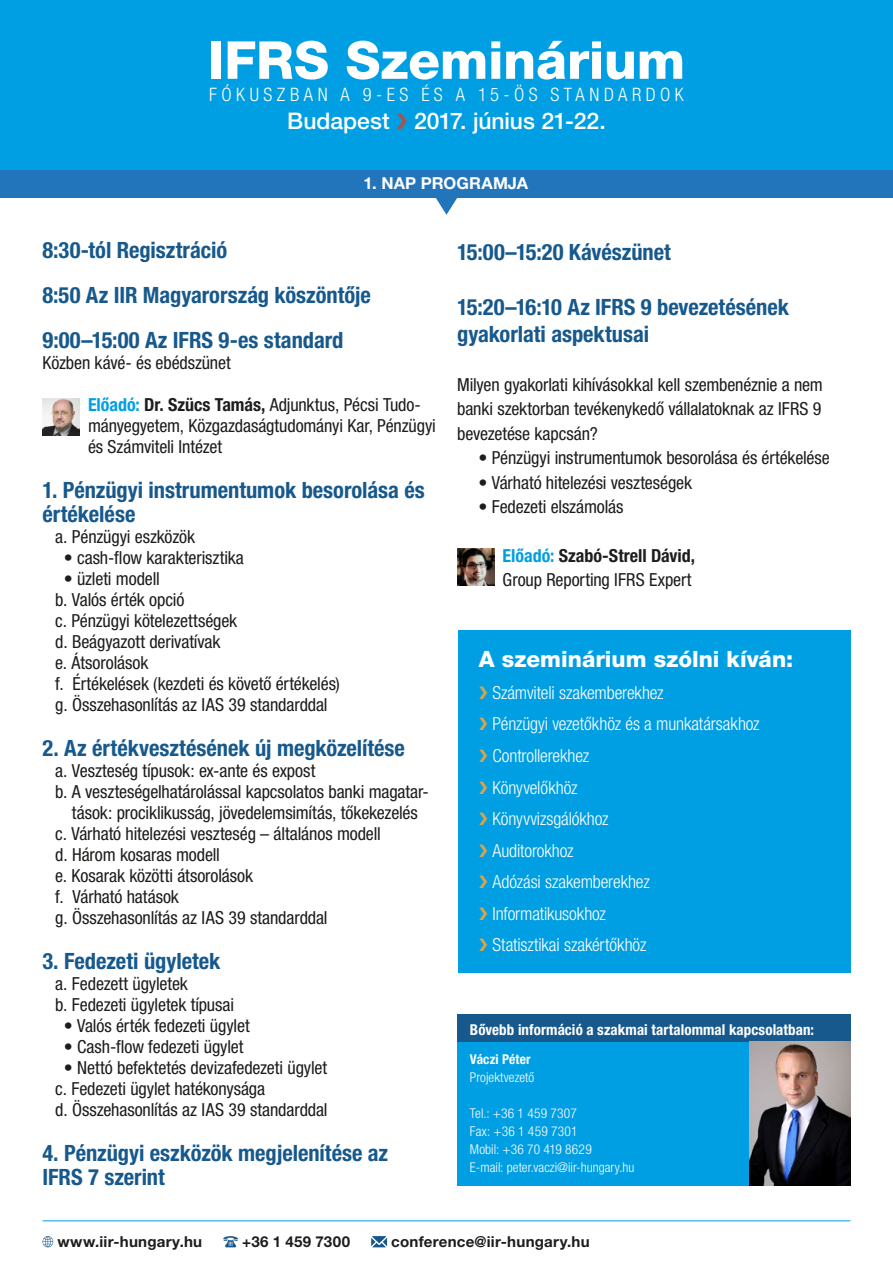
<style>
.page{position:relative;width:893px;height:1263px;background:#fff}
.page>*{position:absolute;margin:0;border:0;box-sizing:border-box;transform-origin:0 0}
.t1{font:800 52.35px "Helvetica Neue LT Pro";letter-spacing:-.005em;color:#fff}
.t2{font:500 22.95px "Helvetica Neue LT Pro";color:#fff}
.t3{font:700 condensed 22.5px/45px "Helvetica Neue LT Pro";color:#17598d}
.t4{font:800 22.5px "Helvetica Neue LT Pro";color:#fff}
.t5{font:300 condensed 18.6px "Helvetica Neue LT Pro";letter-spacing:.24em;color:#fff}
.t6{font:condensed 18px/21px "Helvetica Neue LT Pro";letter-spacing:-.005em;color:#1d1d1b}
.t7{font:300 condensed 18px/31.5px "Helvetica Neue LT Pro";letter-spacing:-.005em;color:#fff}
.t8{font:700 16.5px "Helvetica Neue LT Pro";letter-spacing:.005em;color:#fff}
.t9{font:700 15.15px "Helvetica Neue LT Pro";letter-spacing:.015em;color:#1d1d1b}
.t10{font:700 condensed 15px "Helvetica Neue LT Pro";letter-spacing:.005em;color:#fff}
.t11{font:300 condensed 13.5px/18px "Helvetica Neue LT Pro";letter-spacing:.005em;color:#fff}
.t12{font:700 condensed 13.5px "Helvetica Neue LT Pro";letter-spacing:.01em;color:#fff}
.s1{color:#a5544e}
.s2{font-weight:700;color:#009fe3}
.s3{font-weight:700}
.s4{color:#d7a44a}
</style>
<div class="page">
<svg style="left:43px;top:1236px;width:10px;height:11px"></svg>
<svg style="left:223px;top:1236px;width:15px;height:11px"></svg>
<svg style="left:371px;top:1236px;width:16px;height:11px"></svg>
<div style="left:0;top:0;width:893px;height:170px;background:#009fe3"></div>
<div style="left:0;top:170px;width:893px;height:27px;background:#2375bb"></div>
<svg style="left:435px;top:197px;width:23px;height:18px"></svg>
<img style="left:43px;top:398px;width:37px;height:37px">
<img style="left:457px;top:549px;width:37px;height:36px">
<div style="left:457px;top:1042px;width:393px;height:143px;background:#009fe3"></div>
<div style="left:457px;top:1015px;width:393px;height:27px;background:#17598d"></div>
<img style="left:749px;top:1042px;width:101px;height:143px">
<div style="left:458px;top:630px;width:392px;height:342px;background:#009fe3"></div>
<hr style="left:43px;top:1220px;width:807px;height:1px;background:#009fe3">
<h1 class="t1" style="left:208px;top:29px;width:479px">IFRS Szeminárium</h1>
<p class="t5" style="left:209px;top:84px;width:476px">FÓKUSZBAN A 9-ES ÉS A 15-ÖS STANDARDOK</p>
<p class="t2" style="left:287px;top:107px;width:320px">Budapest <span class="s1">❯</span> 2017. június 21-22.</p>
<p class="t8" style="left:364px;top:173px;width:166px">1. NAP PROGRAMJA</p>
<p class="t3" style="left:43px;top:227px;width:330px">8:30-tól Regisztráció<br>8:50 Az IIR Magyarország köszöntője<br>9:00–15:00 Az IFRS 9-es standard</p>
<p class="t6" style="left:43px;top:352px;width:190px">Közben kávé- és ebédszünet</p>
<p class="t6" style="left:88px;top:394px;width:349px"><span class="s2">Előadó:</span> <span class="s3">Dr. Szücs Tamás,</span> Adjunktus, Pécsi Tudo&shy;mányegyetem, Közgazdaságtudományi Kar, Pénzügyi és Számviteli Intézet</p>
<p class="t3" style="left:43px;top:478px;width:384px;line-height:24px">1. Pénzügyi instrumentumok besorolása és értékelése</p>
<p class="t6" style="left:55px;top:526px;width:141px">a. Pénzügyi eszközök</p>
<p class="t6" style="left:64px;top:547px;width:182px">• cash-flow karakterisztika</p>
<p class="t6" style="left:55px;top:568px;width:286px;text-indent:8px">• üzleti modell<br>b. Valós érték opció<br>c. Pénzügyi kötelezettségek<br>d. Beágyazott derivatívak<br>e. Átsorolások<br>f. Értékelések (kezdeti és követő értékelés) g. Összehasonlítás az IAS 39 standarddal</p>
<p class="t3" style="left:43px;top:725px;width:364px">2. Az értékvesztésének új megközelítése</p>
<p class="t6" style="left:55px;top:760px;width:262px">a. Veszteség típusok: ex-ante és expost</p>
<p class="t6" style="left:55px;top:781px;width:375px">b. A veszteségelhatárolással kapcsolatos banki magatar-</p>
<p class="t6" style="left:72px;top:802px;width:347px">tások: prociklikusság, jövedelemsimítás, tőkekezelés</p>
<p class="t6" style="left:55px;top:823px;width:327px">c. Várható hitelezési veszteség – általános modell</p>
<p class="t6" style="left:55px;top:844px;width:166px">d. Három kosaras modell</p>
<p class="t6" style="left:55px;top:865px;width:199px">e. Kosarak közötti átsorolások</p>
<p class="t6" style="left:55px;top:886px;width:125px">f. Várható hatások</p>
<p class="t6" style="left:55px;top:907px;width:274px">g. Összehasonlítás az IAS 39 standarddal</p>
<p class="t3" style="left:43px;top:938px;width:180px">3. Fedezeti ügyletek</p>
<p class="t6" style="left:55px;top:973px;width:180px">a. Fedezett ügyletek<br>b. Fedezeti ügyletek típusai</p>
<p class="t6" style="left:64px;top:1015px;width:187px">• Valós érték fedezeti ügylet</p>
<p class="t6" style="left:64px;top:1036px;width:181px">• Cash-flow fedezeti ügylet</p>
<p class="t6" style="left:55px;top:1057px;width:274px;text-indent:8px">• Nettó befektetés devizafedezeti ügylet c. Fedezeti ügylet hatékonysága<br>d. Összehasonlítás az IAS 39 standarddal</p>
<p class="t3" style="left:43px;top:1141px;width:347px;line-height:24px">4. Pénzügyi eszközök megjelenítése az<br>IFRS 7 szerint</p>
<p class="t3" style="left:457px;top:229px;width:215px">15:00–15:20 Kávészünet</p>
<p class="t3" style="left:457px;top:293px;width:333px;line-height:27.5px">15:20–16:10 Az IFRS 9 bevezetésének gyakorlati aspektusai</p>
<p class="t6" style="left:457px;top:372px;width:367px;line-height:24.5px;text-align:justify">Milyen gyakorlati kihívásokkal kell szembenéznie a nem banki szektorban tevékenykedő vállalatoknak az IFRS 9 bevezetése kapcsán?</p>
<p class="t6" style="left:478px;top:447px;width:353px">• Pénzügyi instrumentumok besorolása és értékelése</p>
<p class="t6" style="left:478px;top:472px;width:215px">• Várható hitelezési veszteségek</p>
<p class="t6" style="left:478px;top:496px;width:147px">• Fedezeti elszámolás</p>
<p class="t6" style="left:503px;top:543px;width:194px;line-height:24.5px"><span class="s2">Előadó:</span> <span class="s3">Szabó-Strell Dávid,<br></span>Group Reporting IFRS Expert</p>
<p class="t4" style="left:479px;top:646px;width:316px">A szeminárium szólni kíván:</p>
<p class="t7" style="left:479px;top:677px;width:282px"><span class="s4">❯</span> Számviteli szakemberekhez<br><span class="s4">❯</span> Pénzügyi vezetőkhöz és a munkatársakhoz <span class="s4">❯</span> Controllerekhez<br><span class="s4">❯</span> Könyvelőkhöz<br><span class="s4">❯</span> Könyvvizsgálókhoz<br><span class="s4">❯</span> Auditorokhoz<br><span class="s4">❯</span> Adózási szakemberekhez<br><span class="s4">❯</span> Informatikusokhoz<br><span class="s4">❯</span> Statisztikai szakértőkhöz</p>
<p class="t10" style="left:470px;top:1020px;width:346px">Bővebb információ a szakmai tartalommal kapcsolatban:</p>
<p class="t12" style="left:470px;top:1051px;width:62px">Váczi Péter</p>
<p class="t11" style="left:470px;top:1068px;width:66px">Projektvezető</p>
<p class="t11" style="left:470px;top:1104px;width:166px">Tel.: +36 1 459 7307<br>Fax: +36 1 459 7301<br>Mobil: +36 70 419 8629<br>E-mail: peter.vaczi@iir-hungary.hu</p>
<p class="t9" style="left:57px;top:1232px;width:146px">www.iir-hungary.hu</p>
<p class="t9" style="left:242px;top:1232px;width:109px">+36 1 459 7300</p>
<p class="t9" style="left:391px;top:1232px;width:200px">conference@iir-hungary.hu</p>
</div>
